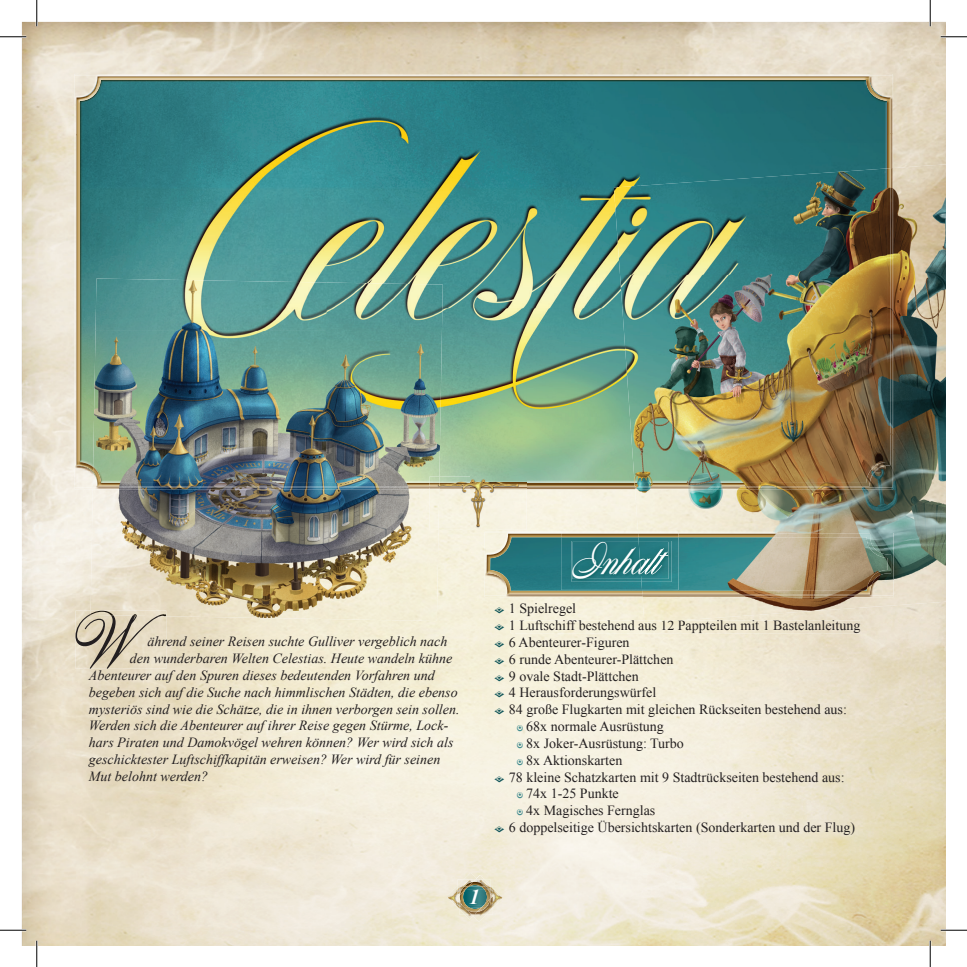
<style>
.page{position:relative;width:967px;height:967px;background:#fff}
.page>*{position:absolute;margin:0;border:0;box-sizing:border-box;transform-origin:0 0}
.t1{font:700 70px "Nautica";color:#231f20}
.t2{font:700 42px "Nautica";letter-spacing:-.04em;color:#fff}
.t3{font:italic 700 21px "Times New Roman";color:#fff}
.t4{font:italic 14px "Times New Roman";color:#231f20}
.t5{font:14px "Times New Roman";color:#231f20}
</style>
<div class="page">
<img style="left:22px;top:22px;width:923px;height:61px">
<img style="left:22px;top:83px;width:61px;height:862px">
<img style="left:637px;top:620px;width:308px;height:325px">
<img style="left:510px;top:620px;width:350px;height:13px">
<img style="left:75px;top:610px;width:91px;height:58px">
<img style="left:446px;top:872px;width:30px;height:47px">
<img style="left:473px;top:875px;width:29px;height:46px">
<img style="left:456px;top:878px;width:37px;height:37px">
<img style="left:457px;top:879px;width:3px;height:23px">
<img style="left:488px;top:892px;width:5px;height:22px">
<img style="left:459px;top:891px;width:31px;height:14px">
<svg style="left:460px;top:879px;width:30px;height:15px"></svg>
<img style="left:466px;top:889px;width:21px;height:16px">
<img style="left:468px;top:881px;width:16px;height:5px">
<img style="left:466px;top:886px;width:21px;height:3px">
<svg style="left:459px;top:905px;width:29px;height:9px"></svg>
<img style="left:460px;top:889px;width:6px;height:16px">
<img style="left:486px;top:532px;width:149px;height:63px">
<img style="left:561px;top:531px;width:74px;height:6px">
<img style="left:561px;top:537px;width:74px;height:53px">
<img style="left:571px;top:541px;width:64px;height:40px">
<img style="left:572px;top:542px;width:63px;height:36px">
<img style="left:892px;top:75px;width:1px;height:360px">
<img style="left:526px;top:483px;width:109px;height:6px">
<svg style="left:74px;top:487px;width:19px;height:2px"></svg>
<img style="left:74px;top:75px;width:818px;height:58px">
<img style="left:886px;top:133px;width:6px;height:301px">
<img style="left:74px;top:133px;width:19px;height:354px">
<img style="left:93px;top:135px;width:546px;height:173px">
<img style="left:639px;top:135px;width:251px;height:51px">
<img style="left:442px;top:308px;width:178px;height:175px">
<img style="left:76px;top:76px;width:814px;height:59px">
<img style="left:76px;top:134px;width:17px;height:337px">
<div style="left:438px;top:489px;width:88px;height:40px;background:#f7f3e2"></div>
<img style="left:485px;top:476px;width:41px;height:13px">
<img style="left:439px;top:476px;width:31px;height:13px">
<img style="left:470px;top:489px;width:15px;height:40px">
<svg style="left:470px;top:486px;width:15px;height:3px"></svg>
<img style="left:470px;top:476px;width:15px;height:10px">
<img style="left:635px;top:449px;width:310px;height:171px">
<img style="left:893px;top:164px;width:52px;height:285px">
<img style="left:678px;top:531px;width:215px;height:1px">
<img style="left:642px;top:533px;width:249px;height:61px">
<img style="left:638px;top:531px;width:40px;height:59px">
<img style="left:638px;top:541px;width:33px;height:40px">
<img style="left:638px;top:542px;width:30px;height:36px">
<img style="left:644px;top:620px;width:33px;height:2px">
<img style="left:635px;top:435px;width:258px;height:54px">
<img style="left:634px;top:434px;width:258px;height:53px">
<img style="left:620px;top:274px;width:270px;height:212px">
<img style="left:614px;top:168px;width:272px;height:107px">
<img style="left:634px;top:433px;width:256px;height:53px">
<img style="left:91px;top:489px;width:347px;height:132px">
<img style="left:91px;top:610px;width:75px;height:6px">
<img style="left:93px;top:486px;width:336px;height:3px">
<img style="left:93px;top:330px;width:233px;height:137px">
<img style="left:326px;top:282px;width:116px;height:204px">
<img style="left:95px;top:278px;width:231px;height:53px">
<img style="left:93px;top:467px;width:336px;height:19px">
<svg style="left:429px;top:476px;width:10px;height:13px"></svg>
<hr style="left:0;top:36px;width:26px;height:2px;background:#fff">
<hr style="left:940px;top:36px;width:26px;height:2px;background:#fff">
<hr style="left:0;top:929px;width:26px;height:2px;background:#fff">
<hr style="left:940px;top:929px;width:26px;height:2px;background:#fff">
<hr style="left:36px;top:0;width:2px;height:26px;background:#fff">
<hr style="left:36px;top:940px;width:2px;height:26px;background:#fff">
<hr style="left:929px;top:0;width:2px;height:26px;background:#fff">
<hr style="left:929px;top:940px;width:2px;height:26px;background:#fff">
<svg style="left:0;top:36px;width:26px;height:1px"></svg>
<svg style="left:940px;top:36px;width:26px;height:1px"></svg>
<svg style="left:0;top:929px;width:26px;height:1px"></svg>
<svg style="left:940px;top:929px;width:26px;height:1px"></svg>
<svg style="left:36px;top:0;width:1px;height:26px"></svg>
<svg style="left:36px;top:940px;width:1px;height:26px"></svg>
<svg style="left:929px;top:0;width:1px;height:26px"></svg>
<svg style="left:929px;top:940px;width:1px;height:26px"></svg>
<svg style="left:494px;top:607px;width:10px;height:6px"></svg>
<svg style="left:494px;top:624px;width:10px;height:6px"></svg>
<svg style="left:494px;top:641px;width:10px;height:6px"></svg>
<svg style="left:494px;top:658px;width:10px;height:5px"></svg>
<svg style="left:494px;top:675px;width:10px;height:5px"></svg>
<svg style="left:494px;top:691px;width:10px;height:6px"></svg>
<svg style="left:494px;top:708px;width:10px;height:6px"></svg>
<svg style="left:517px;top:725px;width:5px;height:6px"></svg>
<svg style="left:517px;top:742px;width:5px;height:6px"></svg>
<svg style="left:517px;top:758px;width:5px;height:6px"></svg>
<svg style="left:494px;top:775px;width:10px;height:6px"></svg>
<svg style="left:517px;top:792px;width:5px;height:6px"></svg>
<svg style="left:517px;top:809px;width:5px;height:6px"></svg>
<svg style="left:494px;top:826px;width:10px;height:5px"></svg>
<h1 class="t1" style="left:66px;top:597px;width:80px">W</h1>
<p class="t4" style="left:147px;top:632px;width:301px">ährend seiner Reisen suchte Gulliver vergeblich nach</p>
<p class="t4" style="left:130px;top:648px;width:324px">den wunder baren Welten Celestias. Heute wandeln kühne</p>
<p class="t4" style="left:89px;top:665px;width:347px">Aben teurer auf den Spuren dieses bedeutenden Vorfahren und</p>
<p class="t4" style="left:89px;top:682px;width:370px">begeben sich auf die Suche nach himmlischen Städten, die ebenso</p>
<p class="t4" style="left:89px;top:699px;width:372px">mysteriös sind wie die Schätze, die in ihnen verborgen sein sollen.</p>
<p class="t4" style="left:89px;top:716px;width:361px">Werden sich die Abenteurer auf ihrer Reise gegen Stürme, Lock-</p>
<p class="t4" style="left:89px;top:732px;width:366px">hars Piraten und Damokvögel wehren können? Wer wird sich als</p>
<p class="t4" style="left:89px;top:749px;width:353px">geschicktester Luftschiffkapitän erweisen? Wer wird für seinen</p>
<p class="t4" style="left:89px;top:766px;width:121px">Mut belohnt werden?</p>
<h3 class="t3" style="left:469px;top:882px;width:12px">1</h3>
<h2 class="t2" style="left:571px;top:535px;width:91px">Inhalt</h2>
<p class="t5" style="left:509px;top:599px;width:69px">1 Spielregel</p>
<p class="t5" style="left:509px;top:616px;width:353px">1 Luftschiff bestehend aus 12 Pappteilen mit 1 Bastelanleitung</p>
<p class="t5" style="left:509px;top:633px;width:122px">6 Abenteurer-Figuren</p>
<p class="t5" style="left:509px;top:649px;width:166px">6 runde Abenteurer-Plättchen</p>
<p class="t5" style="left:509px;top:666px;width:131px">9 ovale Stadt-Plättchen</p>
<p class="t5" style="left:509px;top:683px;width:149px">4 Herausforderungswürfel</p>
<p class="t5" style="left:509px;top:700px;width:339px">84 große Flugkarten mit gleichen Rückseiten bestehend aus:</p>
<p class="t5" style="left:526px;top:717px;width:139px">68x normale Ausrüstung</p>
<p class="t5" style="left:526px;top:733px;width:159px">8x Joker-Ausrüstung: Turbo</p>
<p class="t5" style="left:526px;top:750px;width:98px">8x Aktionskarten</p>
<p class="t5" style="left:509px;top:767px;width:337px">78 kleine Schatzkarten mit 9 Stadtrückseiten bestehend aus:</p>
<p class="t5" style="left:526px;top:784px;width:94px">74x 1-25 Punkte</p>
<p class="t5" style="left:526px;top:801px;width:131px">4x Magisches Fernglas</p>
<p class="t5" style="left:509px;top:817px;width:348px">6 doppelseitige Übersichtskarten (Sonderkarten und der Flug)</p>
</div>
